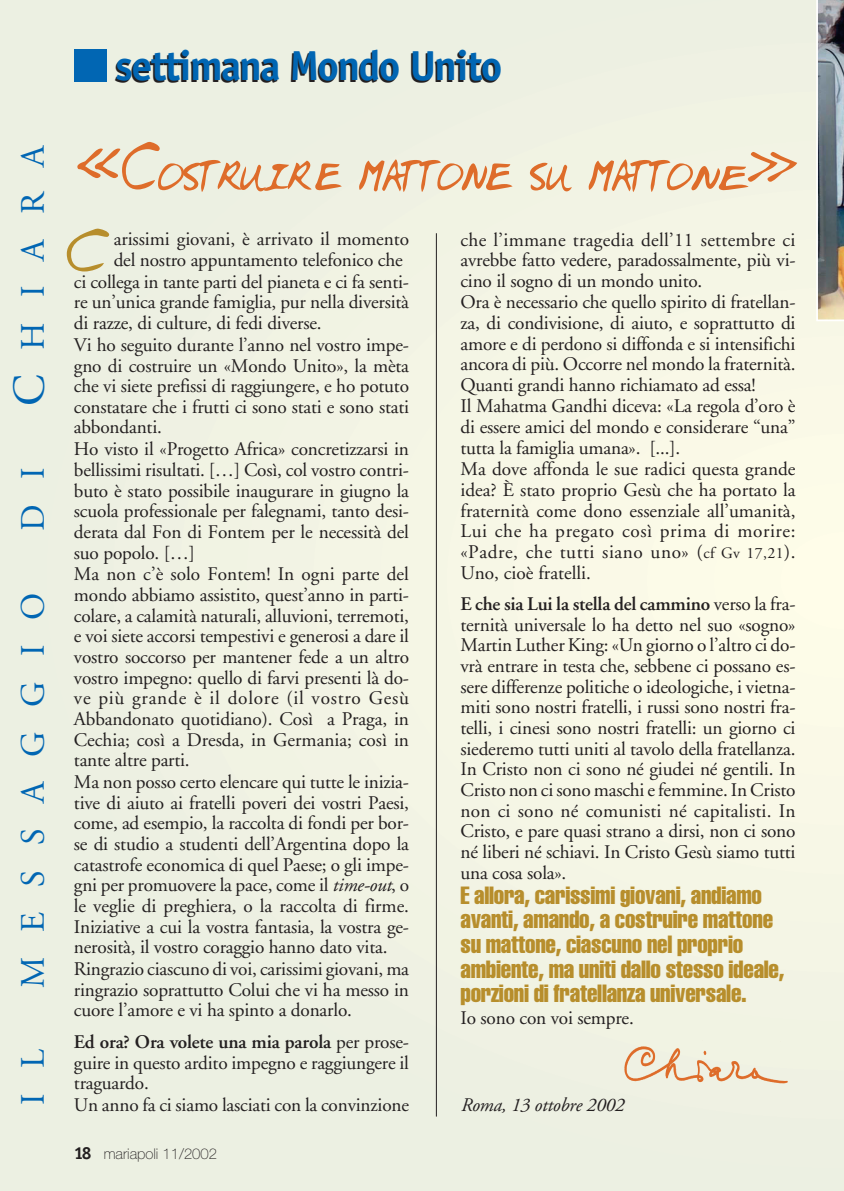
<style>
.page{position:relative;width:844px;height:1191px;background:#fff}
.page>*{position:absolute;margin:0;border:0;box-sizing:border-box;transform-origin:0 0}
.t1{font:70px "Alexs Hand";letter-spacing:-.05em;color:#de6c2a;scale:.8 1}
.t2{font:63px "Alexs Hand";color:#b78e2c}
.t3{font:700 42px "Officina Sans";letter-spacing:-.04em;color:#0166b3}
.t4{font:34.12px "Adobe Garamond";letter-spacing:.735em;color:#0166b3}
.t5{font:extra-condensed 24.5px/24.5px "Helvetica";letter-spacing:-.01em;color:#b78e2c}
.t6{font:19.25px/20.8px "Adobe Garamond";letter-spacing:-.01em;color:#231f20}
.t7{font:19.25px "Adobe Garamond";letter-spacing:.04em;color:#231f20}
.t8{font:italic 19.25px "Adobe Garamond";letter-spacing:-.01em;color:#231f20}
.t9{font:100 14.88px "Helvetica Neue";color:#231f20}
.s1{font-size:45.5px}
.s2{font-size:63px}
.s3{font-size:15.75px}
.s4{font-weight:600}
.s5{font-style:italic}
.s6{font-family:"Officina Sans";font-weight:700;font-size:17.5px}
</style>
<div class="page">
<div style="left:0;top:0;width:843px;height:1191px;background:#ecf0e2"></div>
<div style="left:46px;top:0;width:797px;height:1168px;background:#ecf0e2"></div>
<div style="left:113px;top:42px;width:730px;height:1077px;background:#edf0e2"></div>
<div style="left:179px;top:91px;width:664px;height:979px;background:#eff1e3"></div>
<div style="left:246px;top:140px;width:597px;height:881px;background:#f1f3e3"></div>
<div style="left:313px;top:189px;width:530px;height:783px;background:#f2f3e4"></div>
<div style="left:379px;top:238px;width:464px;height:685px;background:#f4f5e5"></div>
<div style="left:446px;top:287px;width:397px;height:587px;background:#f5f6e5"></div>
<div style="left:513px;top:336px;width:330px;height:489px;background:#f7f7e6"></div>
<div style="left:580px;top:384px;width:263px;height:392px;background:#faf9e7"></div>
<div style="left:646px;top:433px;width:197px;height:294px;background:#fcfbe8"></div>
<div style="left:713px;top:482px;width:130px;height:196px;background:#fdfce8"></div>
<hr style="left:436px;top:233px;width:1px;height:883px;background:#231f20">
<img style="left:816px;top:0;width:27px;height:321px">
<div style="left:74px;top:50px;width:32px;height:32px;background:#0166b3"></div>
<img style="left:613px;top:1038px;width:178px;height:53px">
<h3 class="t3" style="left:115px;top:50px;width:389px">settimana Mondo Unito</h3>
<h3 class="t4" style="left:20px;top:406px;width:263px;rotate:-90deg"><span class="s1">C</span>HIARA</h3>
<h3 class="t4" style="left:20px;top:531px;width:65px;rotate:-90deg">D I</h3>
<h3 class="t4" style="left:20px;top:987px;width:397px;rotate:-90deg">MESSAGGIO</h3>
<h3 class="t4" style="left:20px;top:1104px;width:57px;rotate:-90deg">I L</h3>
<h1 class="t1" style="left:74px;top:125px;width:909px">«Costruire mattone su matto<span class="s2">ne»</span></h1>
<p class="t6" style="left:460px;top:231px;width:336px">che l’immane tragedia dell’11 settembre ci avrebbe fatto vedere, paradossalmente, più vi&shy;cino il sogno di un mondo unito.<br>Ora è necessario che quello spirito di fratellan&shy;za, di condivisione, di aiuto, e soprattutto di amore e di perdono si diffonda e si intensifichi ancora di più. Occorre nel mondo la fraternità.<br>Quanti grandi hanno richiamato ad essa!<br>Il Mahatma Gandhi diceva: «La regola d’oro è di essere amici del mondo e considerare “una” tutta la famiglia umana». [...].<br>Ma dove affonda le sue radici questa grande idea? È stato proprio Gesù che ha portato la fraternità come dono essenziale all’umanità, Lui che ha pregato così prima di morire: «Padre, che tutti siano uno» (<span class="s3">cf Gv 17,21</span>).<br>Uno, cioè fratelli.</p>
<p class="t6" style="left:460px;top:595px;width:336px;text-align:justify"><span class="s4">E che sia Lui la stella del cammino</span> verso la fra&shy;ternità universale lo ha detto nel suo «sogno» Martin Luther King: «Un giorno o l’altro ci do&shy;vrà entrare in testa che, sebbene ci possano es&shy;sere differenze politiche o ideologiche, i vietna&shy;miti sono nostri fratelli, i russi sono nostri fra&shy;telli, i cinesi sono nostri fratelli: un giorno ci siederemo tutti uniti al tavolo della fratellanza.<br>In Cristo non ci sono né giudei né gentili. In Cristo non ci sono maschi e femmine. In Cristo non ci sono né comunisti né capitalisti. In Cristo, e pare quasi strano a dirsi, non ci sono né liberi né schiavi. In Cristo Gesù siamo tutti una cosa sola».</p>
<p class="t5" style="left:460px;top:885px;width:325px">E allora, carissimi giovani, andiamo avanti, amando, a costruire mattone su mattone, ciascuno nel proprio ambiente, ma uniti dallo stesso ideale, porzioni di fratellanza universale.</p>
<p class="t6" style="left:460px;top:1009px;width:175px">Io sono con voi sempre.</p>
<h2 class="t2" style="left:64px;top:213px;width:47px">C</h2>
<p class="t6" style="left:114px;top:231px;width:297px">arissimi giovani, è arrivato il momento</p>
<p class="t6" style="left:114px;top:251px;width:290px">del nostro appuntamento telefonico che</p>
<p class="t6" style="left:74px;top:273px;width:336px">ci collega in tante parti del pianeta e ci fa senti-</p>
<p class="t6" style="left:74px;top:294px;width:336px">re un’unica grande famiglia, pur nella diversità</p>
<p class="t6" style="left:74px;top:314px;width:249px">di razze, di culture, di fedi diverse.</p>
<p class="t6" style="left:74px;top:336px;width:336px">Vi ho seguito durante l’anno nel vostro impe-</p>
<p class="t6" style="left:74px;top:357px;width:336px">gno di costruire un «Mondo Unito», la mèta</p>
<p class="t6" style="left:74px;top:377px;width:336px">che vi siete prefissi di raggiungere, e ho potuto</p>
<p class="t6" style="left:74px;top:398px;width:336px">constatare che i frutti ci sono stati e sono stati</p>
<p class="t6" style="left:74px;top:419px;width:89px">abbondanti.</p>
<p class="t6" style="left:74px;top:440px;width:336px">Ho visto il «Progetto Africa» concretizzarsi in</p>
<p class="t6" style="left:74px;top:461px;width:336px">bellissimi risultati. […] Così, col vostro contri-</p>
<p class="t6" style="left:74px;top:482px;width:336px">buto è stato possibile inaugurare in giugno la</p>
<p class="t6" style="left:74px;top:502px;width:336px">scuola professionale per falegnami, tanto desi-</p>
<p class="t6" style="left:74px;top:523px;width:336px">derata dal Fon di Fontem per le necessità del</p>
<p class="t6" style="left:74px;top:544px;width:123px">suo popolo. […]</p>
<p class="t6" style="left:74px;top:565px;width:336px">Ma non c’è solo Fontem! In ogni parte del</p>
<p class="t6" style="left:74px;top:586px;width:336px">mondo abbiamo assistito, quest’anno in parti-</p>
<p class="t6" style="left:74px;top:607px;width:336px">colare, a calamità naturali, alluvioni, terremoti,</p>
<p class="t6" style="left:74px;top:627px;width:336px">e voi siete accorsi tempestivi e generosi a dare il</p>
<p class="t6" style="left:74px;top:648px;width:336px">vostro soccorso per mantener fede a un altro</p>
<p class="t6" style="left:74px;top:669px;width:336px">vostro impegno: quello di farvi presenti là do-</p>
<p class="t7" style="left:74px;top:690px;width:336px">ve più grande è il dolore (il vostro Gesù</p>
<p class="t6" style="left:74px;top:710px;width:336px">Abbandonato quotidiano). Così a Praga, in</p>
<p class="t6" style="left:74px;top:731px;width:336px">Cechia; così a Dresda, in Germania; così in</p>
<p class="t6" style="left:74px;top:751px;width:117px">tante altre parti.</p>
<p class="t6" style="left:74px;top:773px;width:336px">Ma non posso certo elencare qui tutte le inizia-</p>
<p class="t6" style="left:74px;top:794px;width:336px">tive di aiuto ai fratelli poveri dei vostri Paesi,</p>
<p class="t6" style="left:74px;top:814px;width:336px">come, ad esempio, la raccolta di fondi per bor-</p>
<p class="t6" style="left:74px;top:835px;width:336px">se di studio a studenti dell’Argentina dopo la</p>
<p class="t6" style="left:74px;top:856px;width:336px">catastrofe economica di quel Paese; o gli impe-</p>
<p class="t6" style="left:74px;top:876px;width:336px">gni per promuovere la pace, come il <span class="s5">time-out</span>, o</p>
<p class="t6" style="left:74px;top:897px;width:336px">le veglie di preghiera, o la raccolta di firme.</p>
<p class="t6" style="left:74px;top:918px;width:336px">Iniziative a cui la vostra fantasia, la vostra ge-</p>
<p class="t6" style="left:74px;top:938px;width:315px">nerosità, il vostro coraggio hanno dato vita.</p>
<p class="t6" style="left:74px;top:960px;width:336px">Ringrazio ciascuno di voi, carissimi giovani, ma</p>
<p class="t6" style="left:74px;top:981px;width:336px">ringrazio soprattutto Colui che vi ha messo in</p>
<p class="t6" style="left:74px;top:1001px;width:279px">cuore l’amore e vi ha spinto a donarlo.</p>
<p class="t6" style="left:74px;top:1033px;width:336px"><span class="s4">Ed ora? Ora volete una mia parola</span> per prose&shy;guire in questo ardito impegno e raggiungere il traguardo.<br>Un anno fa ci siamo lasciati con la convinzione</p>
<p class="t8" style="left:460px;top:1097px;width:165px">Roma, 13 ottobre 2002</p>
<p class="t9" style="left:74px;top:1148px;width:145px"><span class="s6">18</span> mariapoli 11/2002</p>
</div>
